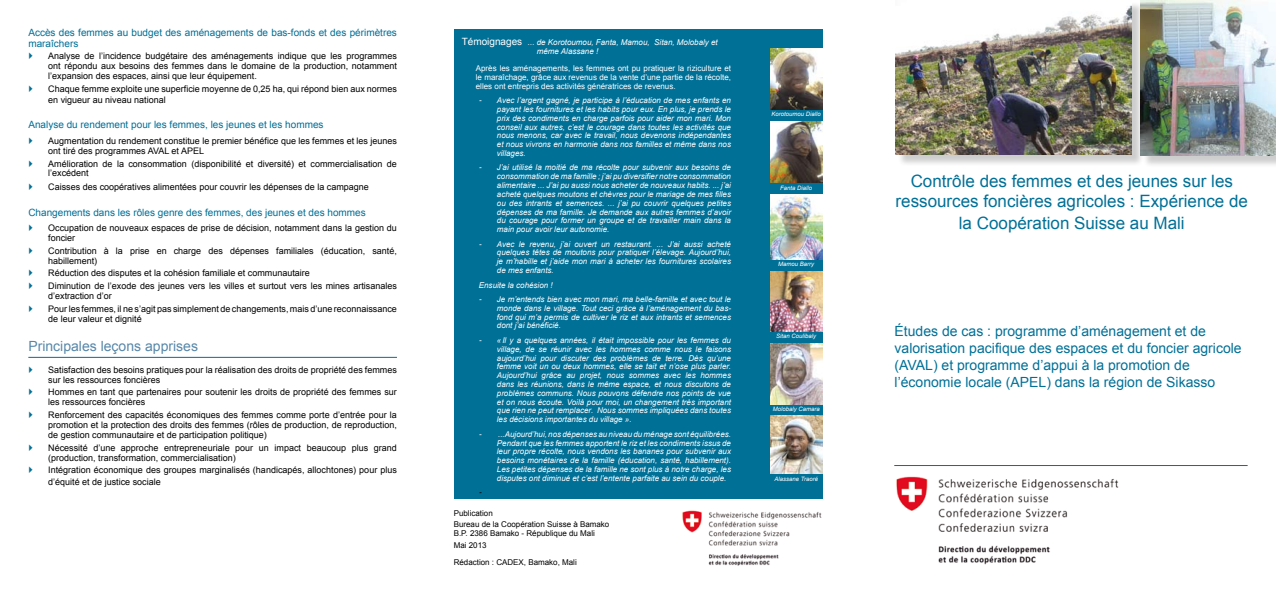
<style>
.page{position:relative;width:1276px;height:596px;background:#fff}
.page>*{position:absolute;margin:0;border:0;box-sizing:border-box;transform-origin:0 0}
.t1{font:17px/21px "Arial";color:#007097;text-align:center}
.t2{font:14px/16.8px "Arial";color:#007097}
._00_Titre_1{font:14px "Arial";color:#5787a9}
.t3{font:10px/11px "Arial";color:#006f97}
.t4{font:9px/9.9px "Arial";color:#000}
.Paragraphe_de_liste{font:italic 8px/8.8px "Arial";color:#fff;text-align:justify}
.t5{font:8px/8.8px "Arial";color:#fff;text-align:justify}
._04_Texte{font:8px "Arial";color:#000}
._02_Titre_2{font:italic 8px/8.8px "Arial";color:#fff}
.Paragraphe_de_liste-2{font:italic 8px "Helvetica";color:#000}
._02_Titre_2-2{font:italic 6px "Arial";color:#fff}
.s1{font-style:normal;font-size:10px}
.s2{font-family:"Helvetica"}
</style>
<div class="page">
<div style="left:454px;top:29px;width:368px;height:469px;background:#007097"></div>
<div style="left:897px;top:2px;width:251px;height:169px;background:#000;opacity:.2"></div>
<img style="left:896px;top:2px;width:235px;height:153px">
<div style="left:1142px;top:2px;width:134px;height:170px;background:#000;opacity:.2"></div>
<img style="left:1140px;top:0;width:136px;height:155px">
<img style="left:896px;top:476px;width:223px;height:89px">
<hr style="left:894px;top:464px;width:353px;height:1px;background:#007097">
<img style="left:770px;top:195px;width:52px;height:64px">
<img style="left:770px;top:271px;width:52px;height:60px">
<img style="left:770px;top:415px;width:52px;height:58px">
<img style="left:770px;top:344px;width:52px;height:60px">
<img style="left:770px;top:49px;width:52px;height:60px">
<hr style="left:28px;top:357px;width:369px;height:1px;background:#007097">
<img style="left:770px;top:121px;width:52px;height:61px">
<img style="left:682px;top:510px;width:140px;height:56px">
<p class="t3" style="left:28px;top:27px;width:370px">Accès des femmes au budget des aménagements de bas-fonds et des périmètres maraîchers</p>
<p class="t4" style="left:48px;top:51px;width:350px;text-align:justify">Analyse de l’incidence budgétaire des aménagements indique que les programmes ont répondu aux besoins des femmes dans le domaine de la production, notamment l’expansion des espaces, ainsi que leur équipement.</p>
<p class="t4" style="left:48px;top:83px;width:350px;line-height:11px">Chaque femme exploite une superficie moyenne de 0,25 ha, qui répond bien aux normes en vigueur au niveau national</p>
<p class="t3" style="left:28px;top:119px;width:297px">Analyse du rendement pour les femmes, les jeunes et les hommes</p>
<p class="t4" style="left:48px;top:136px;width:350px">Augmentation du rendement constitue le premier bénéfice que les femmes et les jeunes ont tiré des programmes AVAL et APEL</p>
<p class="t4" style="left:48px;top:158px;width:350px">Amélioration de la consommation (disponibilité et diversité) et commercialisation de l’excédent</p>
<p class="t4" style="left:48px;top:182px;width:322px">Caisses des coopératives alimentées pour couvrir les dépenses de la campagne</p>
<p class="t3" style="left:28px;top:206px;width:339px">Changements dans les rôles genre des femmes, des jeunes et des hommes</p>
<p class="t4" style="left:48px;top:223px;width:350px">Occupation de nouveaux espaces de prise de décision, notamment dans la gestion du foncier</p>
<p class="t4" style="left:48px;top:245px;width:350px">Contribution à la prise en charge des dépenses familiales (éducation, santé, habillement)</p>
<p class="t4" style="left:48px;top:268px;width:263px">Réduction des disputes et la cohésion familiale et communautaire</p>
<p class="t4" style="left:48px;top:281px;width:350px">Diminution de l’exode des jeunes vers les villes et surtout vers les mines artisanales d’extraction d’or</p>
<p class="t4" style="left:48px;top:303px;width:350px">Pour les femmes, il ne s’agit pas simplement de changements, mais d’une reconnaissance de leur valeur et dignité</p>
<p class="_00_Titre_1" style="left:28px;top:338px;width:171px">Principales leçons apprises</p>
<p class="t4" style="left:48px;top:364px;width:350px">Satisfaction des besoins pratiques pour la réalisation des droits de propriété des femmes sur les ressources foncières</p>
<p class="t4" style="left:48px;top:387px;width:350px">Hommes en tant que partenaires pour soutenir les droits de propriété des femmes sur les ressources foncières</p>
<p class="t4" style="left:48px;top:409px;width:350px;text-align:justify">Renforcement des capacités économiques des femmes comme porte d’entrée pour la promotion et la protection des droits des femmes (rôles de production, de reproduction, de gestion communautaire et de participation politique)</p>
<p class="t4" style="left:48px;top:442px;width:350px">Nécessité d’une approche entrepreneuriale pour un impact beaucoup plus grand (production, transformation, commercialisation)</p>
<p class="t4" style="left:48px;top:464px;width:350px;line-height:12.1px">Intégration économique des groupes marginalisés (handicapés, allochtones) pour plus d’équité et de justice sociale</p>
<p class="_02_Titre_2" style="left:537px;top:38px;width:183px;text-indent:-75px"><span class="s1">Témoignages</span> ... de Korotoumou, Fanta, Mamou, Sitan, Molobaly et même Alassane !</p>
<p class="t5" style="left:476px;top:64px;width:257px">Après les aménagements, les femmes ont pu pratiquer la riziculture et le maraîchage, grâce aux revenus de la vente d’une partie de la récolte, elles ont entrepris des activités génératrices de revenus.</p>
<p class="Paragraphe_de_liste" style="left:497px;top:96px;width:236px;text-indent:-18px"><span class="s2">-</span> Avec l’argent gagné, je participe à l’éducation de mes enfants en payant les fournitures et les habits pour eux. En plus, je prends le prix des condiments en charge parfois pour aider mon mari. Mon conseil aux autres, c’est le courage dans toutes les activités que nous menons, car avec le travail, nous devenons indépendantes et nous vivrons en harmonie dans nos familles et même dans nos villages.</p>
<p class="Paragraphe_de_liste" style="left:497px;top:163px;width:236px;text-indent:-18px"><span class="s2">-</span> J’ai utilisé la moitié de ma récolte pour subvenir aux besoins de consommation de ma famille ; j’ai pu diversifier notre consommation alimentaire ... J’ai pu aussi nous acheter de nouveaux habits. ... j’ai acheté quelques moutons et chèvres pour le mariage de mes filles ou des intrants et semences. ... j’ai pu couvrir quelques petites dépenses de ma famille. Je demande aux autres femmes d’avoir du courage pour former un groupe et de travailler main dans la main pour avoir leur autonomie.</p>
<p class="Paragraphe_de_liste" style="left:497px;top:239px;width:236px;text-indent:-18px"><span class="s2">-</span> Avec le revenu, j’ai ouvert un restaurant. ... J’ai aussi acheté quelques têtes de moutons pour pratiquer l’élevage. Aujourd’hui, je m’habille et j’aide mon mari à acheter les fournitures scolaires de mes enfants.</p>
<p class="Paragraphe_de_liste" style="left:479px;top:280px;width:75px">Ensuite la cohésion !</p>
<p class="Paragraphe_de_liste" style="left:497px;top:294px;width:236px;text-indent:-18px"><span class="s2">-</span> Je m’entends bien avec mon mari, ma belle-famille et avec tout le monde dans le village. Tout ceci grâce à l’aménagement du bas&shy;fond qui m’a permis de cultiver le riz et aux intrants et semences dont j’ai bénéficié.</p>
<p class="Paragraphe_de_liste" style="left:497px;top:335px;width:236px;text-indent:-18px"><span class="s2">-</span> «Il y a quelques années, il était impossible pour les femmes du village, de se réunir avec les hommes comme nous le faisons aujourd’hui pour discuter des problèmes de terre. Dès qu’une femme voit un ou deux hommes, elle se tait et n’ose plus parler.<br>Aujourd’hui grâce au projet, nous sommes avec les hommes dans les réunions, dans le même espace, et nous discutons de problèmes communs. Nous pouvons défendre nos points de vue et on nous écoute. Voilà pour moi, un changement très important que rien ne peut remplacer. Nous sommes impliquées dans toutes les décisions importantes du village ».</p>
<p class="Paragraphe_de_liste" style="left:497px;top:429px;width:236px;text-indent:-18px"><span class="s2">-</span> ...Aujourd’hui, nos dépenses au niveau du ménage sont équilibrées.<br>Pendant que les femmes apportent le riz et les condiments issus de leur propre récolte, nous vendons les bananes pour subvenir aux besoins monétaires de la famille (éducation, santé, habillement).<br>Les petites dépenses de la famille ne sont plus à notre charge, les disputes ont diminué et c’est l’entente parfaite au sein du couple.</p>
<p class="Paragraphe_de_liste-2" style="left:479px;top:486px;width:4px">-</p>
<p class="_04_Texte" style="left:454px;top:508px;width:41px">Publication</p>
<p class="_04_Texte" style="left:454px;top:519px;width:157px">Bureau de la Coopération Suisse à Bamako</p>
<p class="_04_Texte" style="left:454px;top:528px;width:143px">B.P. 2386 Bamako - République du Mali</p>
<p class="_04_Texte" style="left:454px;top:540px;width:34px">Mai 2013</p>
<p class="_04_Texte" style="left:454px;top:557px;width:125px">Rédaction : CADEX, Bamako, Mali</p>
<p class="_02_Titre_2-2" style="left:771px;top:111px;width:51px">Korotoumou Diallo</p>
<p class="_02_Titre_2-2" style="left:780px;top:184px;width:34px">Fanta Diallo</p>
<p class="_02_Titre_2-2" style="left:778px;top:260px;width:38px">Mamou Barry</p>
<p class="_02_Titre_2-2" style="left:776px;top:332px;width:42px">Sitan Coulibaly</p>
<p class="_02_Titre_2-2" style="left:773px;top:405px;width:49px">Molobaly Camara</p>
<p class="_02_Titre_2-2" style="left:774px;top:474px;width:45px">Alassane Traoré</p>
<p class="t1" style="left:895px;top:170px;width:354px">Contrôle des femmes et des jeunes sur les ressources foncières agricoles : Expérience de la Coopération Suisse au Mali</p>
<p class="t2" style="left:894px;top:323px;width:349px">Études de cas : programme d’aménagement et de valorisation pacifique des espaces et du foncier agricole (AVAL) et programme d’appui à la promotion de l’économie locale (APEL) dans la région de Sikasso</p>
</div>
